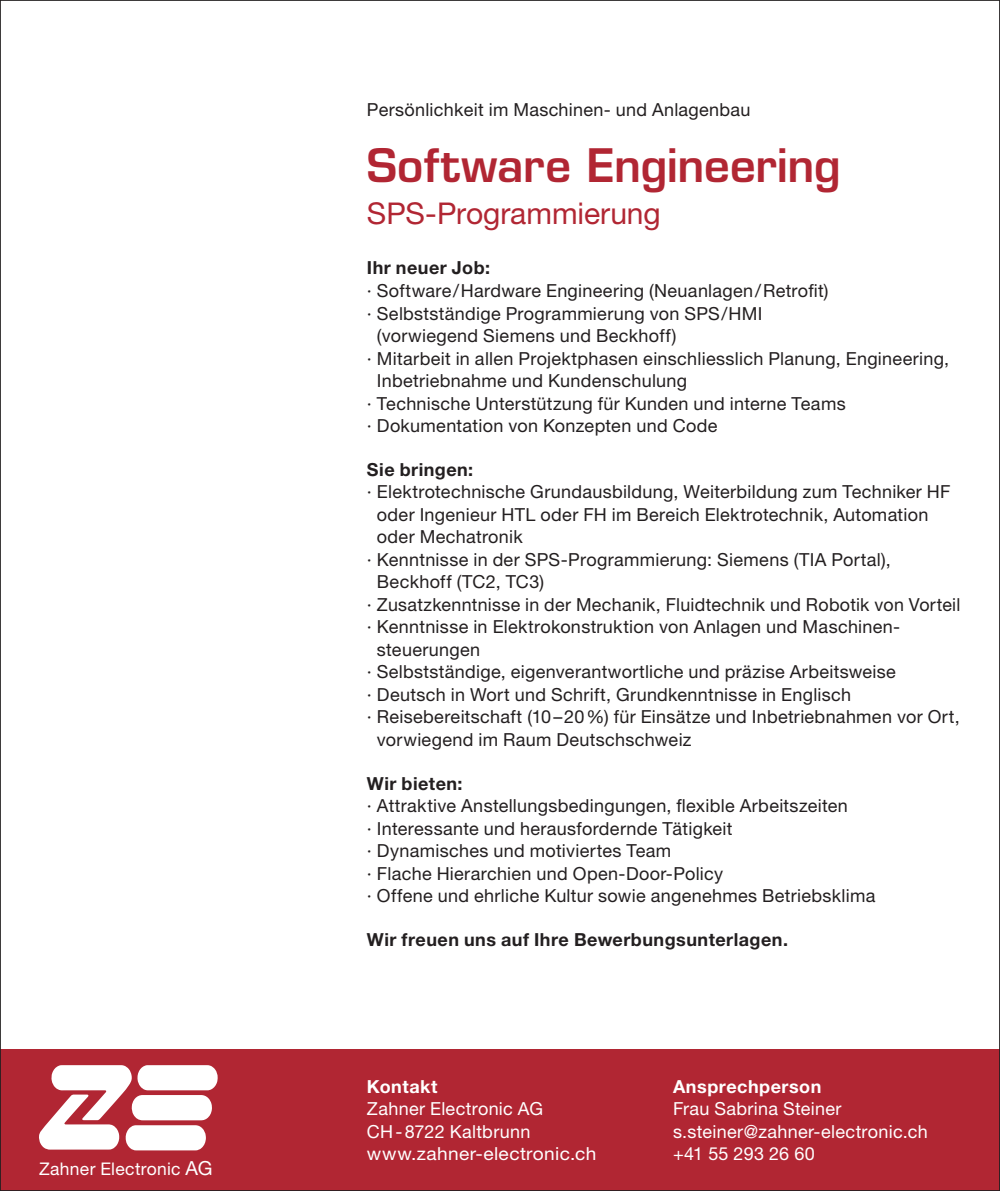
<style>
.page{position:relative;width:1000px;height:1191px;background:#fff}
.page>*{position:absolute;margin:0;border:0;box-sizing:border-box;transform-origin:0 0}
.t1{font:600 45px "Eurostile LT Std";color:#b12633}
.t2{font:30px "Helvetica Neue LT Std";letter-spacing:-.005em;color:#b12633}
.t3{font:18px/22.5px "Helvetica Neue LT Std";letter-spacing:.015em;color:#231f20}
.t4{font:18px/22.5px "Helvetica Neue LT Std";letter-spacing:.015em;color:#fff}
.t5{font:700 18px "Helvetica Neue LT Std";letter-spacing:.025em;color:#231f20}
.t6{font:700 18px "Helvetica Neue LT Std";letter-spacing:.025em;color:#fff}
.t7{font:17.5px "Helvetica Neue LT Std";letter-spacing:.015em;color:#fff}
.s1{font-size:19.5px}
</style>
<div class="page">
<div style="left:0;top:1049px;width:999px;height:142px;background:#b12633"></div>
<svg style="left:39px;top:1065px;width:178px;height:85px"></svg>
<p class="t7" style="left:39px;top:1158px;width:175px">Zahner Electronic <span class="s1">AG</span></p>
<p class="t3" style="left:367px;top:99px;width:385px">Persönlichkeit im Maschinen- und Anlagenbau</p>
<h1 class="t1" style="left:367px;top:137px;width:475px">Software Engineering</h1>
<h2 class="t2" style="left:367px;top:195px;width:295px">SPS-Programmierung</h2>
<p class="t5" style="left:367px;top:257px;width:124px">Ihr neuer Job:</p>
<p class="t3" style="left:367px;top:279px;width:463px">· Software/Hardware Engineering (Neuanlagen/Retrofit)</p>
<p class="t3" style="left:367px;top:301px;width:397px">· Selbstständige Programmierung von SPS/HMI</p>
<p class="t3" style="left:377px;top:324px;width:301px">(vorwiegend Siemens und Beckhoff)</p>
<p class="t3" style="left:367px;top:346px;width:583px">· Mitarbeit in allen Projektphasen einschliesslich Planung, Engineering,</p>
<p class="t3" style="left:377px;top:369px;width:312px">Inbetriebnahme und Kundenschulung</p>
<p class="t3" style="left:367px;top:391px;width:480px">· Technische Unterstützung für Kunden und interne Teams</p>
<p class="t3" style="left:367px;top:414px;width:352px">· Dokumentation von Konzepten und Code</p>
<p class="t5" style="left:367px;top:458px;width:108px">Sie bringen:</p>
<p class="t3" style="left:367px;top:480px;width:585px">· Elektrotechnische Grundausbildung, Weiterbildung zum Techniker HF</p>
<p class="t3" style="left:377px;top:503px;width:553px">oder Ingenieur HTL oder FH im Bereich Elektrotechnik, Automation</p>
<p class="t3" style="left:377px;top:525px;width:147px">oder Mechatronik</p>
<p class="t3" style="left:367px;top:548px;width:525px">· Kenntnisse in der SPS-Programmierung: Siemens (TIA Portal),</p>
<p class="t3" style="left:377px;top:570px;width:169px">Beckhoff (TC2, TC3)</p>
<p class="t3" style="left:367px;top:593px;width:595px">· Zusatzkenntnisse in der Mechanik, Fluidtechnik und Robotik von Vorteil</p>
<p class="t3" style="left:367px;top:615px;width:533px">· Kenntnisse in Elektrokonstruktion von Anlagen und Maschinen-</p>
<p class="t3" style="left:377px;top:638px;width:105px">steuerungen</p>
<p class="t3" style="left:367px;top:660px;width:530px">· Selbstständige, eigenverantwortliche und präzise Arbeitsweise</p>
<p class="t3" style="left:367px;top:683px;width:485px">· Deutsch in Wort und Schrift, Grundkenntnisse in Englisch</p>
<p class="t3" style="left:367px;top:705px;width:594px">· Reisebereitschaft (10–20%) für Einsätze und Inbetriebnahmen vor Ort,</p>
<p class="t3" style="left:377px;top:728px;width:316px">vorwiegend im Raum Deutschschweiz</p>
<p class="t5" style="left:367px;top:772px;width:97px">Wir bieten:</p>
<p class="t3" style="left:367px;top:794px;width:510px">· Attraktive Anstellungsbedingungen, flexible Arbeitszeiten<br>· Interessante und herausfordernde Tätigkeit<br>· Dynamisches und motiviertes Team<br>· Flache Hierarchien und Open-Door-Policy<br>· Offene und ehrliche Kultur sowie angenehmes Betriebsklima</p>
<p class="t5" style="left:367px;top:928px;width:422px">Wir freuen uns auf Ihre Bewerbungsunterlagen.</p>
<p class="t6" style="left:367px;top:1075px;width:72px">Kontakt</p>
<p class="t4" style="left:367px;top:1097px;width:231px">Zahner Electronic AG<br>CH-8722 Kaltbrunn www.zahner-electronic.ch</p>
<p class="t6" style="left:673px;top:1075px;width:150px">Ansprechperson</p>
<p class="t4" style="left:673px;top:1097px;width:256px">Frau Sabrina Steiner s.steiner@zahner-electronic.ch +41 55 293 26 60</p>
</div>
